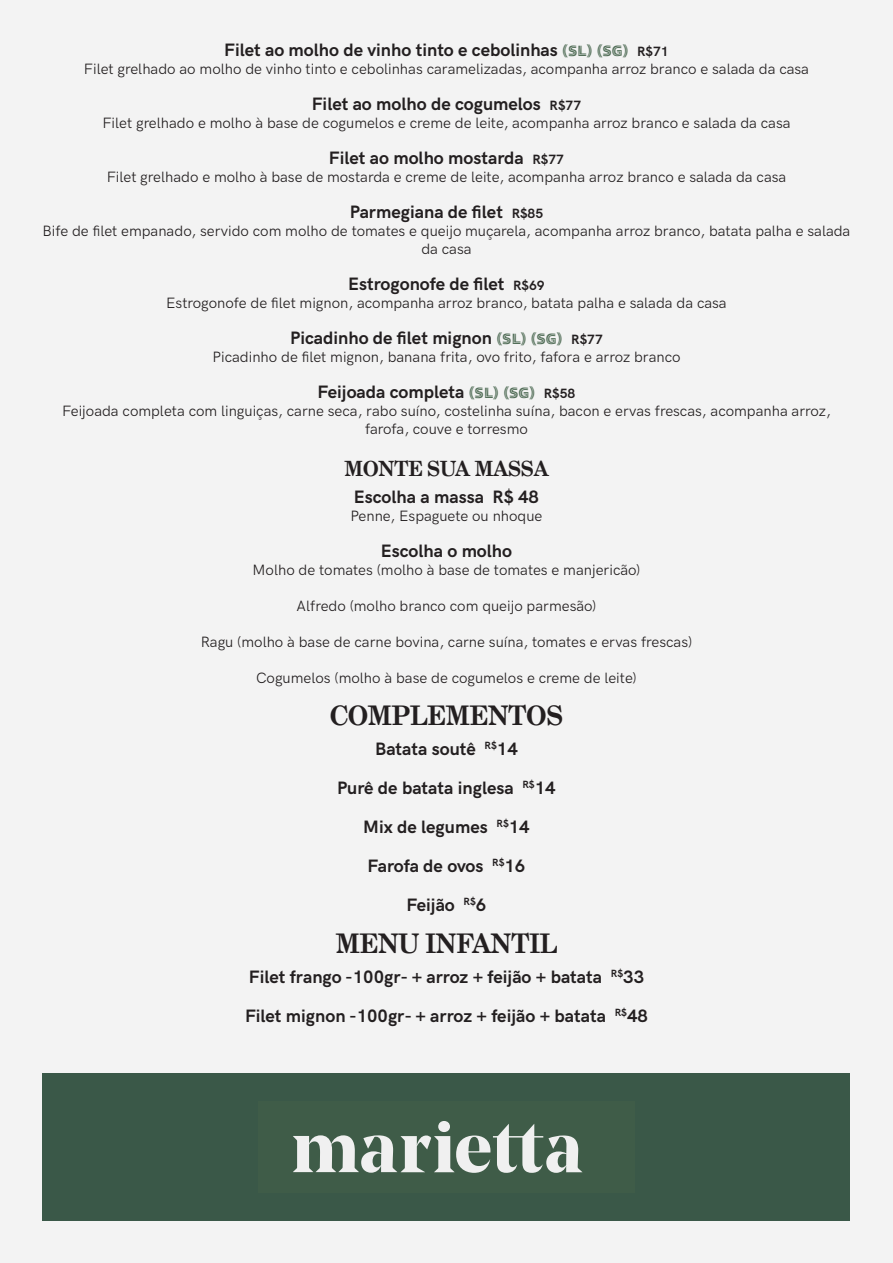
<style>
.page{position:relative;width:893px;height:1263px;background:#f3f3f3}
.page>*{position:absolute;margin:0;border:0;box-sizing:border-box;transform-origin:0 0}
.t1{font:700 27px "Grad";color:#231f20}
.t2{font:700 21px "Grad";color:#231f20}
.Prato_c__descr{font:700 18px "Hanken Grotesk";color:#231f20}
.Prato_s__descr{font:700 18px "Hanken Grotesk";color:#231f20}
.descricao_do_prato{font:15px/18px "Hanken Grotesk";color:#231f20;text-align:center}
.s1{font-family:"Allumi Std Inline Black 24 A";font-weight:400;font-size:15px;color:#526e58}
.s2{font-size:13.5px}
</style>
<div class="page">
<div style="left:43px;top:1073px;width:807px;height:147px;background:#3a5848"></div>
<div style="left:259px;top:1102px;width:375px;height:90px;background:#3f5c48"></div>
<div style="left:438px;top:1121px;width:12px;height:11px;background:#f0f0f0;border-radius:50%"></div>
<svg style="left:293px;top:1124px;width:289px;height:49px"></svg>
<p class="Prato_c__descr" style="left:224px;top:36px;width:446px">Filet ao molho de vinho tinto e cebolinhas <span class="s1">(SL) (SG)</span> <span class="s2">R$71</span></p>
<p class="descricao_do_prato" style="left:84px;top:59px;width:727px">Filet grelhado ao molho de vinho tinto e cebolinhas caramelizadas, acompanha arroz branco e salada da casa</p>
<p class="Prato_c__descr" style="left:312px;top:90px;width:271px">Filet ao molho de cogumelos <span class="s2">R$77</span></p>
<p class="descricao_do_prato" style="left:102px;top:113px;width:690px">Filet grelhado e molho à base de cogumelos e creme de leite, acompanha arroz branco e salada da casa</p>
<p class="Prato_c__descr" style="left:329px;top:144px;width:237px">Filet ao molho mostarda <span class="s2">R$77</span></p>
<p class="descricao_do_prato" style="left:107px;top:167px;width:681px">Filet grelhado e molho à base de mostarda e creme de leite, acompanha arroz branco e salada da casa</p>
<p class="Prato_c__descr" style="left:350px;top:198px;width:195px">Parmegiana de filet <span class="s2">R$85</span></p>
<p class="descricao_do_prato" style="left:43px;top:221px;width:809px">Bife de filet empanado, servido com molho de tomates e queijo muçarela, acompanha arroz branco, batata palha e salada da casa</p>
<p class="Prato_c__descr" style="left:348px;top:270px;width:198px">Estrogonofe de filet <span class="s2">R$69</span></p>
<p class="descricao_do_prato" style="left:166px;top:293px;width:562px">Estrogonofe de filet mignon, acompanha arroz branco, batata palha e salada da casa</p>
<p class="Prato_c__descr" style="left:290px;top:324px;width:314px">Picadinho de filet mignon <span class="s1">(SL) (SG)</span> <span class="s2">R$77</span></p>
<p class="descricao_do_prato" style="left:212px;top:347px;width:470px">Picadinho de filet mignon, banana frita, ovo frito, fafora e arroz branco</p>
<p class="Prato_c__descr" style="left:318px;top:378px;width:259px">Feijoada completa <span class="s1">(SL) (SG)</span> <span class="s2">R$58</span></p>
<p class="descricao_do_prato" style="left:62px;top:401px;width:770px">Feijoada completa com linguiças, carne seca, rabo suíno, costelinha suína, bacon e ervas frescas, acompanha arroz, farofa, couve e torresmo</p>
<p class="t2" style="left:344px;top:455px;width:206px">MONTE SUA MASSA</p>
<p class="Prato_c__descr" style="left:354px;top:483px;width:187px">Escolha a massa R$ 48</p>
<p class="descricao_do_prato" style="left:350px;top:506px;width:193px">Penne, Espaguete ou nhoque</p>
<p class="Prato_c__descr" style="left:381px;top:537px;width:133px">Escolha o molho</p>
<p class="descricao_do_prato" style="left:253px;top:560px;width:389px">Molho de tomates (molho à base de tomates e manjericão)</p>
<p class="descricao_do_prato" style="left:297px;top:596px;width:301px">Alfredo (molho branco com queijo parmesão)</p>
<p class="descricao_do_prato" style="left:201px;top:632px;width:493px">Ragu (molho à base de carne bovina, carne suína, tomates e ervas frescas)</p>
<p class="descricao_do_prato" style="left:256px;top:668px;width:382px">Cogumelos (molho à base de cogumelos e creme de leite)</p>
<p class="t1" style="left:330px;top:698px;width:234px">COMPLEMENTOS</p>
<p class="Prato_s__descr" style="left:375px;top:735px;width:144px">Batata soutê <sup>R$</sup>14</p>
<p class="Prato_s__descr" style="left:337px;top:774px;width:220px">Purê de batata inglesa <sup>R$</sup>14</p>
<p class="Prato_s__descr" style="left:363px;top:813px;width:168px">Mix de legumes <sup>R$</sup>14</p>
<p class="Prato_s__descr" style="left:368px;top:852px;width:159px">Farofa de ovos <sup>R$</sup>16</p>
<p class="Prato_s__descr" style="left:407px;top:891px;width:81px">Feijão <sup>R$</sup>6</p>
<p class="t1" style="left:336px;top:926px;width:223px">MENU INFANTIL</p>
<p class="Prato_s__descr" style="left:249px;top:963px;width:397px">Filet frango -100gr- + arroz + feijão + batata <sup>R$</sup>33</p>
<p class="Prato_s__descr" style="left:245px;top:1002px;width:404px">Filet mignon -100gr- + arroz + feijão + batata <sup>R$</sup>48</p>
</div>
